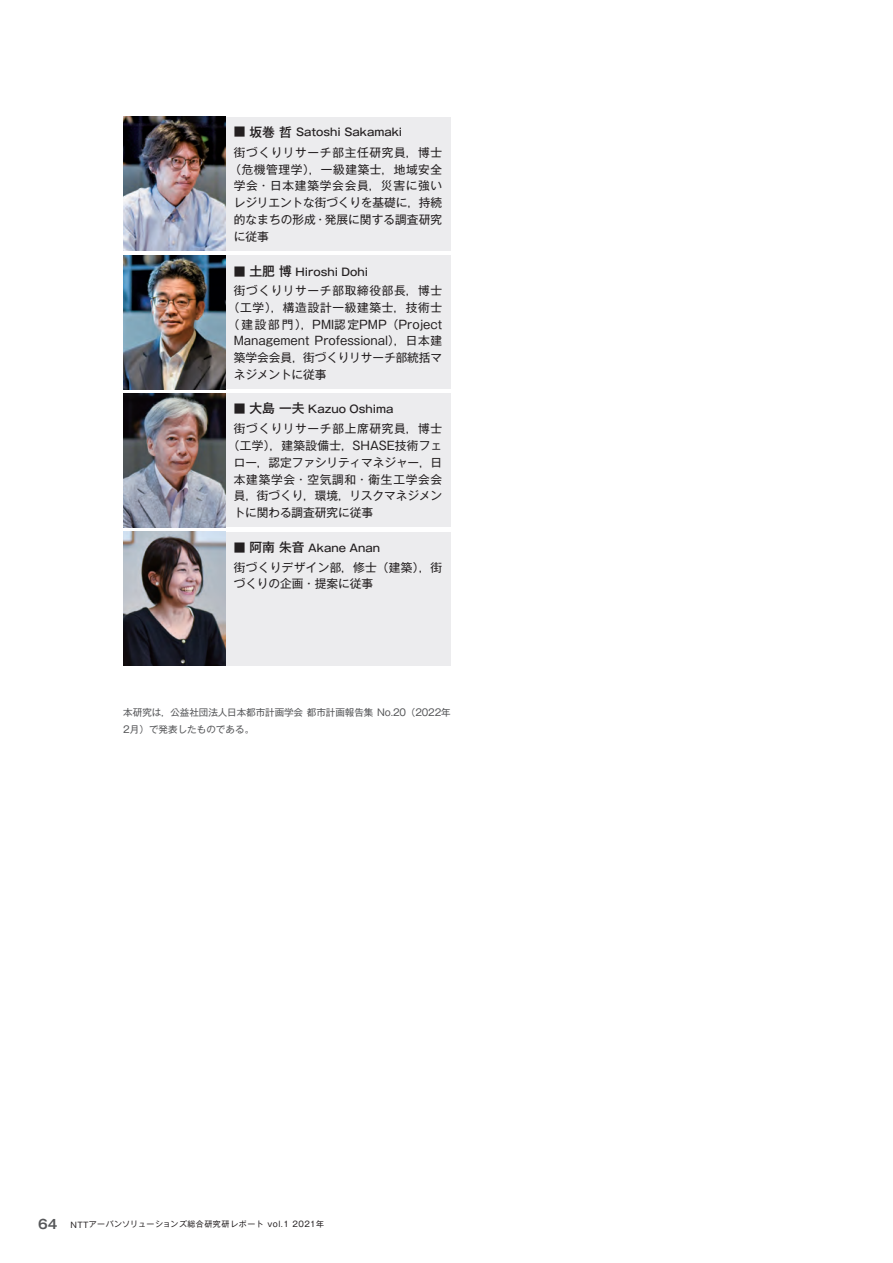
<style>
.page{position:relative;width:893px;height:1263px;background:#fff}
.page>*{position:absolute;margin:0;border:0;box-sizing:border-box;transform-origin:0 0}
.t1{font:11.7px/16.8px "Gothic MB101 Pro";letter-spacing:.005em;color:#231f20}
.t2{font:11.7px "Gothic MB101 Pro";letter-spacing:.06em;color:#231f20}
.t3{font:11.7px "Gothic MB101 Pro";letter-spacing:.05em;color:#231f20}
.t4{font:500 10.65px "Gothic MB101 Pro";color:#231f20}
.t5{font:9.6px/16.5px "Gothic MB101 Pro";letter-spacing:-.005em;color:#57585a}
.t6{font:7.95px "Gothic MB101 Pro";letter-spacing:.06em;color:#231f20}
.s1{font-size:11.7px}
.s2{font-size:12.75px}
.s3{font-family:"Gothic MB101 Pro De";font-weight:700;font-size:12.75px;color:#57585a}
</style>
<div class="page">
<div style="left:225px;top:117px;width:226px;height:134px;background:#ececee"></div>
<img style="left:123px;top:117px;width:102px;height:134px">
<div style="left:225px;top:255px;width:226px;height:134px;background:#ececee"></div>
<img style="left:123px;top:255px;width:102px;height:134px">
<div style="left:225px;top:393px;width:226px;height:134px;background:#ececee"></div>
<img style="left:123px;top:393px;width:102px;height:134px">
<div style="left:225px;top:531px;width:226px;height:134px;background:#ececee"></div>
<img style="left:123px;top:531px;width:102px;height:134px">
<p class="t4" style="left:234px;top:123px;width:170px"><span class="s1">■</span> <span class="s2">坂巻 哲</span> Satoshi Sakamaki</p>
<p class="t2" style="left:234px;top:143px;width:210px">街づくりリサーチ部主任研究員，博士</p>
<p class="t3" style="left:229px;top:160px;width:214px">（危機管理学），一級建築士，地域安全</p>
<p class="t2" style="left:234px;top:176px;width:210px">学会・日本建築学会会員，災害に強い</p>
<p class="t1" style="left:234px;top:193px;width:210px">レジリエントな街づくりを基礎に，持続</p>
<p class="t1" style="left:234px;top:209px;width:210px">的なまちの形成・発展に関する調査研究</p>
<p class="t1" style="left:234px;top:226px;width:36px">に従事</p>
<p class="t4" style="left:234px;top:263px;width:136px"><span class="s1">■</span> <span class="s2">土肥 博</span> Hiroshi Dohi</p>
<p class="t2" style="left:234px;top:281px;width:210px">街づくりリサーチ部取締役部長，博士</p>
<p class="t2" style="left:228px;top:298px;width:216px">（工学），構造設計一級建築士，技術士</p>
<p class="t1" style="left:228px;top:314px;width:216px">（建設部門），PMI認定PMP（Project</p>
<p class="t1" style="left:234px;top:331px;width:210px">Management Professional），日本建</p>
<p class="t1" style="left:234px;top:348px;width:210px">築学会会員，街づくりリサーチ部統括マ</p>
<p class="t1" style="left:234px;top:364px;width:94px">ネジメントに従事</p>
<p class="t4" style="left:234px;top:400px;width:161px"><span class="s1">■</span> <span class="s2">大島 一夫</span> Kazuo Oshima</p>
<p class="t2" style="left:234px;top:419px;width:210px">街づくりリサーチ部上席研究員，博士</p>
<p class="t1" style="left:228px;top:436px;width:216px">（工学），建築設備士，SHASE技術フェ</p>
<p class="t1" style="left:234px;top:452px;width:210px">ロー，認定ファシリティマネジャー，日</p>
<p class="t2" style="left:234px;top:469px;width:210px">本建築学会・空気調和・衛生工学会会</p>
<p class="t1" style="left:234px;top:486px;width:210px">員，街づくり，環境，リスクマネジメン</p>
<p class="t1" style="left:234px;top:503px;width:141px">トに関わる調査研究に従事</p>
<p class="t4" style="left:234px;top:539px;width:148px"><span class="s1">■</span> <span class="s2">阿南 朱音</span> Akane Anan</p>
<p class="t1" style="left:234px;top:557px;width:210px">街づくりデザイン部，修士（建築），街づくりの企画・提案に従事</p>
<p class="t5" style="left:123px;top:703px;width:329px">本研究は，公益社団法人日本都市計画学会 都市計画報告集 No.20（2022年<br>2月）で発表したものである。</p>
<p class="t6" style="left:38px;top:1218px;width:287px"><span class="s3">64</span> NTTアーバンソリューションズ総合研究研レポート vol.1 2021年</p>
</div>
